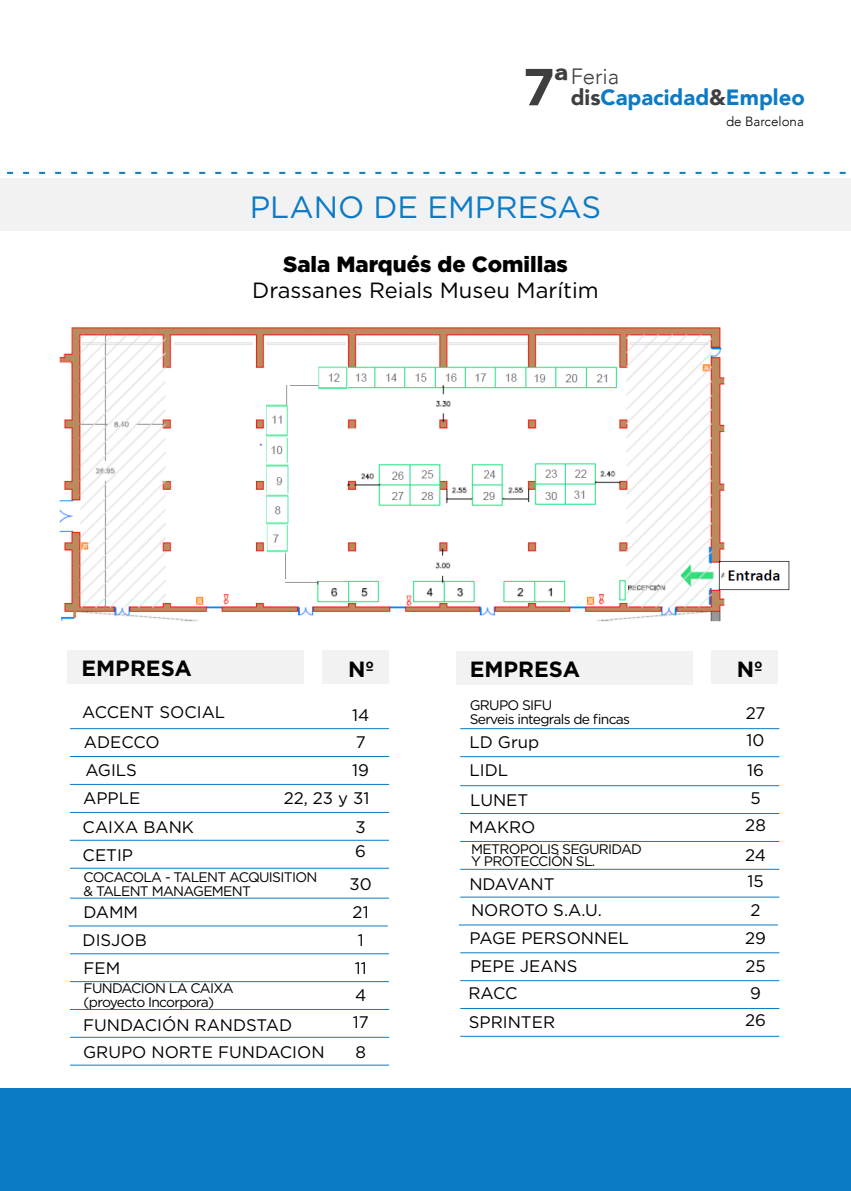
<style>
.page{position:relative;width:851px;height:1191px;background:#fff}
.page>*{position:absolute;margin:0;border:0;box-sizing:border-box;transform-origin:0 0}
.t1{font:900 51.4px "Avenir";color:#3f3f41}
.t2{font:900 39.8px "Avenir";color:#3f3f41}
.t3{font:30.8px "Gotham";color:#0c7bc6}
.t4{font:22px "Gotham";color:#000}
.t5{font:900 22px "Gotham";color:#000}
.t6{font:900 22px "Avenir";color:#0c7bc6}
.t7{font:700 22px "Gotham";color:#000}
.t8{font:300 22px "Avenir";color:#3f3f41}
.t9{font:16.8px/27.6px "Gotham";color:#000;text-align:center}
.t10{font:16.8px "Gotham";letter-spacing:-.025em;color:#000}
.t11{font:13.8px/14px "Gotham";letter-spacing:-.05em;color:#000}
.t12{font:300 13.4px "Avenir";color:#000}
.s1{color:#3f3f41}
</style>
<div class="page">
<div style="left:0;top:178px;width:850px;height:53px;background:#f2f2f2"></div>
<svg style="left:7px;top:172px;width:839px;height:2px"></svg>
<img style="left:60px;top:327px;width:730px;height:295px">
<div style="left:323px;top:650px;width:66px;height:33px;background:#f2f2f2"></div>
<div style="left:68px;top:650px;width:236px;height:33px;background:#f2f2f2"></div>
<hr style="left:70px;top:728px;width:319px;height:1px;background:#0c7bc5">
<hr style="left:70px;top:756px;width:319px;height:1px;background:#0c7bc5">
<hr style="left:70px;top:784px;width:319px;height:1px;background:#0c7bc5">
<hr style="left:70px;top:812px;width:319px;height:1px;background:#0c7bc5">
<hr style="left:70px;top:839px;width:319px;height:1px;background:#0c7bc5">
<hr style="left:70px;top:897px;width:319px;height:1px;background:#0c7bc5">
<hr style="left:69px;top:925px;width:318px;height:1px;background:#0c7bc5">
<hr style="left:70px;top:953px;width:319px;height:1px;background:#0c7bc5">
<hr style="left:70px;top:981px;width:319px;height:1px;background:#0c7bc5">
<hr style="left:70px;top:1009px;width:319px;height:1px;background:#0c7bc5">
<hr style="left:70px;top:1036px;width:319px;height:1px;background:#0c7bc5">
<hr style="left:70px;top:1064px;width:319px;height:1px;background:#0c7bc5">
<hr style="left:460px;top:728px;width:319px;height:1px;background:#0c7bc5">
<hr style="left:460px;top:756px;width:319px;height:1px;background:#0c7bc5">
<div style="left:456px;top:651px;width:236px;height:33px;background:#f2f2f2"></div>
<hr style="left:460px;top:785px;width:319px;height:1px;background:#0c7bc5">
<hr style="left:460px;top:813px;width:319px;height:1px;background:#0c7bc5">
<hr style="left:460px;top:841px;width:319px;height:1px;background:#0c7bc5">
<hr style="left:460px;top:868px;width:319px;height:1px;background:#0c7bc5">
<hr style="left:460px;top:896px;width:319px;height:1px;background:#0c7bc5">
<hr style="left:459px;top:924px;width:318px;height:1px;background:#0c7bc5">
<hr style="left:460px;top:952px;width:319px;height:1px;background:#0c7bc5">
<hr style="left:460px;top:980px;width:319px;height:1px;background:#0c7bc5">
<hr style="left:460px;top:1008px;width:319px;height:1px;background:#0c7bc5">
<hr style="left:460px;top:1035px;width:319px;height:1px;background:#0c7bc5">
<hr style="left:70px;top:867px;width:319px;height:1px;background:#0c7bc5">
<div style="left:711px;top:650px;width:66px;height:33px;background:#f2f2f2"></div>
<div style="left:0;top:1088px;width:850px;height:103px;background:#0c7bc5"></div>
<h2 class="t2" style="left:554px;top:49px;width:15px">ª</h2>
<h3 class="t8" style="left:570px;top:64px;width:50px">Feria</h3>
<h1 class="t1" style="left:523px;top:43px;width:32px">7</h1>
<h3 class="t6" style="left:570px;top:79px;width:235px"><span class="s1">dis</span>Capacidad<span class="s1">&amp;</span>Empleo</h3>
<h3 class="t3" style="left:250px;top:188px;width:353px">PLANO DE EMPRESAS</h3>
<h3 class="t5" style="left:283px;top:249px;width:286px">Sala Marqués de Comillas</h3>
<h3 class="t4" style="left:252px;top:276px;width:348px">Drassanes Reials Museu Marítim</h3>
<p class="t12" style="left:726px;top:113px;width:79px">de Barcelona</p>
<h3 class="t7" style="left:81px;top:654px;width:112px">EMPRESA</h3>
<h3 class="t7" style="left:348px;top:655px;width:27px">Nº</h3>
<p class="t9" style="left:352px;top:701px;width:19px">14</p>
<p class="t9" style="left:84px;top:728px;width:77px">ADECCO</p>
<h3 class="t7" style="left:469px;top:655px;width:112px">EMPRESA</h3>
<p class="t11" style="left:469px;top:697px;width:162px">GRUPO SIFU<br>Serveis integrals de fincas</p>
<p class="t9" style="left:82px;top:698px;width:144px">ACCENT SOCIAL</p>
<p class="t9" style="left:469px;top:728px;width:71px">LD Grup</p>
<p class="t9" style="left:284px;top:728px;width:87px;line-height:28.4px;text-align:right">7<br>19<br>22, 23 y 31<br>3</p>
<p class="t9" style="left:349px;top:834px;width:24px;line-height:32.6px">6<br>30</p>
<p class="t9" style="left:352px;top:897px;width:18px;text-align:left">21<br>1<br>11<br>4<br>17</p>
<p class="t9" style="left:355px;top:1037px;width:12px">8</p>
<p class="t9" style="left:85px;top:756px;width:53px">AGILS</p>
<p class="t9" style="left:469px;top:756px;width:40px">LIDL</p>
<p class="t9" style="left:83px;top:784px;width:59px">APPLE</p>
<p class="t9" style="left:470px;top:786px;width:60px">LUNET</p>
<p class="t9" style="left:83px;top:813px;width:113px">CAIXA BANK</p>
<p class="t9" style="left:469px;top:813px;width:68px">MAKRO</p>
<p class="t11" style="left:471px;top:842px;width:172px">METROPOLIS SEGURIDAD</p>
<p class="t9" style="left:83px;top:841px;width:52px">CETIP</p>
<p class="t11" style="left:471px;top:854px;width:126px">Y PROTECCIÓN SL.</p>
<p class="t11" style="left:84px;top:869px;width:235px">COCACOLA - TALENT ACQUISITION &amp; TALENT MANAGEMENT</p>
<p class="t10" style="left:469px;top:873px;width:87px">NDAVANT</p>
<p class="t9" style="left:471px;top:896px;width:132px">NOROTO S.A.U.</p>
<p class="t9" style="left:83px;top:898px;width:56px">DAMM</p>
<p class="t9" style="left:469px;top:923px;width:161px">PAGE PERSONNEL</p>
<p class="t9" style="left:83px;top:926px;width:66px">DISJOB</p>
<p class="t9" style="left:470px;top:952px;width:109px">PEPE JEANS</p>
<p class="t9" style="left:84px;top:954px;width:38px">FEM</p>
<p class="t11" style="left:84px;top:981px;width:151px">FUNDACION LA CAIXA (proyecto Incorpora)</p>
<p class="t9" style="left:468px;top:979px;width:51px">RACC</p>
<p class="t9" style="left:83px;top:1011px;width:211px">FUNDACIÓN RANDSTAD</p>
<p class="t9" style="left:469px;top:1008px;width:88px">SPRINTER</p>
<p class="t9" style="left:83px;top:1037px;width:243px">GRUPO NORTE FUNDACION</p>
<h3 class="t7" style="left:736px;top:655px;width:27px">Nº</h3>
<p class="t9" style="left:745px;top:698px;width:21px;text-align:left">27<br>10</p>
<p class="t9" style="left:745px;top:756px;width:22px">16<br>5<br>28</p>
<p class="t9" style="left:745px;top:841px;width:22px;line-height:26.4px;text-align:left">24<br>15</p>
<p class="t9" style="left:745px;top:895px;width:22px">2<br>29<br>25<br>9<br>26</p>
</div>
